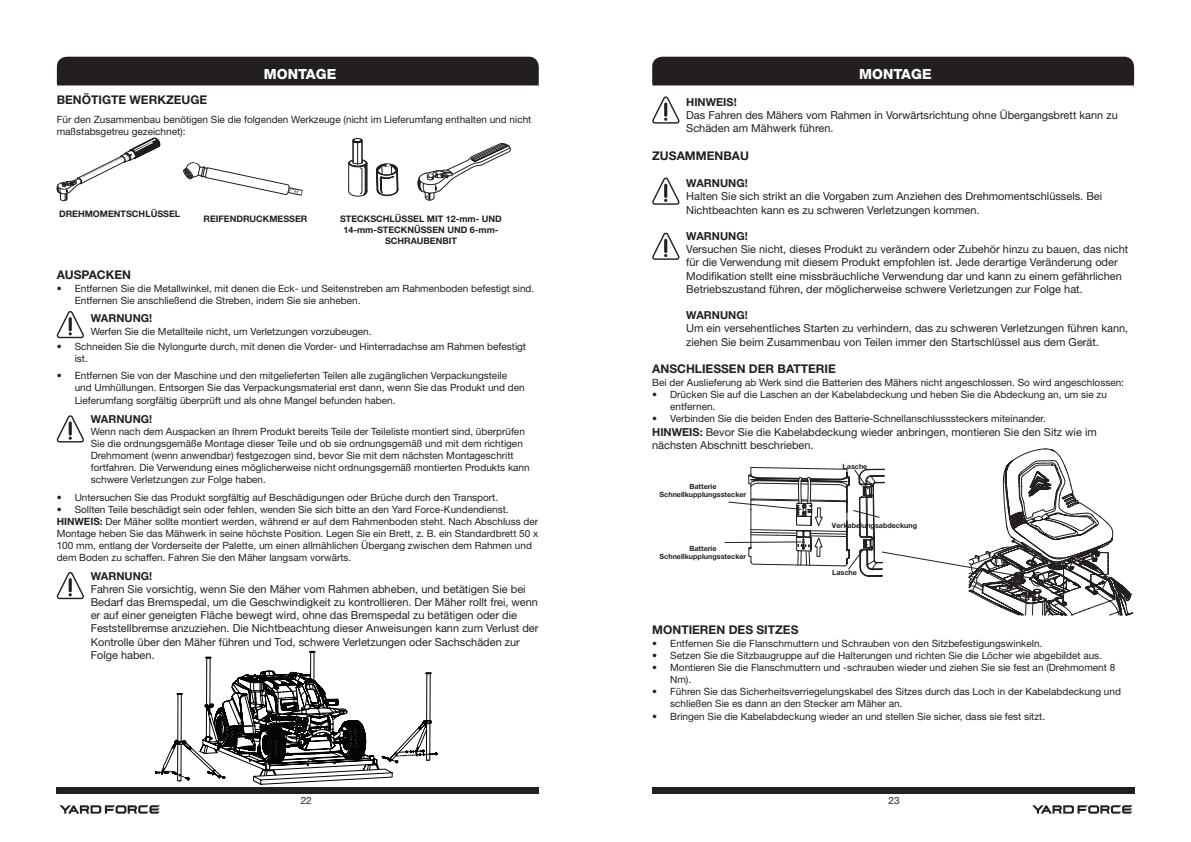
<style>
.page{position:relative;width:1191px;height:842px;background:#fff}
.page>*{position:absolute;margin:0;border:0;box-sizing:border-box;transform-origin:0 0}
.t1{font:800 14px "Helvetica Neue LT Pro";color:#fff}
.t2{font:700 12px "Helvetica Neue LT Std";color:#231f20}
.t3{font:11px/13.2px "Helvetica Neue LT Std";color:#231f20}
.t4{font:700 11px "Helvetica Neue LT Std";color:#231f20}
.t5{font:10px/12px "Helvetica Neue LT Std";color:#231f20}
.t6{font:700 9px/10.8px "Helvetica Neue LT Pro";color:#231f20;text-align:center}
.t7{font:700 7.2px "Helvetica Neue LT Pro";color:#231f20}
.s1{font-weight:700}
</style>
<div class="page">
<div style="left:57px;top:787px;width:482px;height:7px;background:#231f20"></div>
<svg style="left:60px;top:805px;width:100px;height:9px"></svg>
<div style="left:652px;top:787px;width:482px;height:7px;background:#231f20"></div>
<svg style="left:1032px;top:805px;width:100px;height:9px"></svg>
<svg style="left:57px;top:57px;width:482px;height:30px;background:#2e2a2b"></svg>
<svg style="left:56px;top:311px;width:28px;height:27px"></svg>
<svg style="left:56px;top:415px;width:28px;height:27px"></svg>
<svg style="left:56px;top:572px;width:28px;height:27px"></svg>
<svg style="left:155px;top:651px;width:282px;height:134px"></svg>
<svg style="left:183px;top:162px;width:120px;height:34px"></svg>
<div style="left:376px;top:163px;width:22px;height:13px;border:1px solid #201d1e;border-radius:50%"></div>
<svg style="left:375px;top:164px;width:24px;height:33px"></svg>
<svg style="left:348px;top:138px;width:20px;height:59px"></svg>
<svg style="left:417px;top:143px;width:94px;height:58px"></svg>
<svg style="left:652px;top:57px;width:482px;height:30px;background:#2e2a2b"></svg>
<svg style="left:652px;top:96px;width:27px;height:28px"></svg>
<svg style="left:652px;top:177px;width:27px;height:28px"></svg>
<svg style="left:652px;top:232px;width:27px;height:28px"></svg>
<svg style="left:724px;top:449px;width:409px;height:167px"></svg>
<svg style="left:56px;top:138px;width:104px;height:63px"></svg>
<p class="t1" style="left:264px;top:65px;width:74px">MONTAGE</p>
<p class="t2" style="left:57px;top:93px;width:152px">BENÖTIGTE WERKZEUGE</p>
<p class="t5" style="left:57px;top:113px;width:476px">Für den Zusammenbau benötigen Sie die folgenden Werkzeuge (nicht im Lieferumfang enthalten und nicht maßstabsgetreu gezeichnet):</p>
<p class="t6" style="left:59px;top:208px;width:123px">DREHMOMENTSCHLÜSSEL</p>
<p class="t6" style="left:203px;top:213px;width:105px">REIFENDRUCKMESSER</p>
<p class="t6" style="left:340px;top:213px;width:163px">STECKSCHLÜSSEL MIT 12-mm- UND<br>14-mm-STECKNÜSSEN UND 6-mm-<br>SCHRAUBENBIT</p>
<p class="t2" style="left:57px;top:267px;width:76px">AUSPACKEN</p>
<p class="t5" style="left:75px;top:282px;width:461px;text-indent:-18px">• Entfernen Sie die Metallwinkel, mit denen die Eck- und Seitenstreben am Rahmenboden befestigt sind.<br>Entfernen Sie anschließend die Streben, indem Sie sie anheben.</p>
<p class="t4" style="left:91px;top:312px;width:63px">WARNUNG!</p>
<p class="t5" style="left:91px;top:325px;width:282px">Werfen Sie die Metallteile nicht, um Verletzungen vorzubeugen.</p>
<p class="t5" style="left:75px;top:340px;width:453px;text-indent:-18px">• Schneiden Sie die Nylongurte durch, mit denen die Vorder- und Hinterradachse am Rahmen befestigt ist.</p>
<p class="t5" style="left:75px;top:369px;width:451px;text-indent:-18px">• Entfernen Sie von der Maschine und den mitgelieferten Teilen alle zugänglichen Verpackungsteile und Umhüllungen. Entsorgen Sie das Verpackungsmaterial erst dann, wenn Sie das Produkt und den<br>Lieferumfang sorgfältig überprüft und als ohne Mangel befunden haben.</p>
<p class="t4" style="left:91px;top:412px;width:63px">WARNUNG!</p>
<p class="t5" style="left:91px;top:426px;width:440px">Wenn nach dem Auspacken an Ihrem Produkt bereits Teile der Teileliste montiert sind, überprüfen Sie die ordnungsgemäße Montage dieser Teile und ob sie ordnungsgemäß und mit dem richtigen Drehmoment (wenn anwendbar) festgezogen sind, bevor Sie mit dem nächsten Montageschritt fortfahren. Die Verwendung eines möglicherweise nicht ordnungsgemäß montierten Produkts kann schwere Verletzungen zur Folge haben.</p>
<p class="t5" style="left:57px;top:491px;width:443px">• Untersuchen Sie das Produkt sorgfältig auf Beschädigungen oder Brüche durch den Transport.</p>
<p class="t5" style="left:57px;top:503px;width:453px">• Sollten Teile beschädigt sein oder fehlen, wenden Sie sich bitte an den Yard Force-Kundendienst.</p>
<p class="t5" style="left:57px;top:515px;width:483px"><span class="s1">HINWEIS:</span> Der Mäher sollte montiert werden, während er auf dem Rahmenboden steht. Nach Abschluss der Montage heben Sie das Mähwerk in seine höchste Position. Legen Sie ein Brett, z. B. ein Standardbrett 50 x 100 mm, entlang der Vorderseite der Palette, um einen allmählichen Übergang zwischen dem Rahmen und dem Boden zu schaffen. Fahren Sie den Mäher langsam vorwärts.</p>
<p class="t4" style="left:91px;top:569px;width:63px">WARNUNG!</p>
<p class="t3" style="left:91px;top:582px;width:449px">Fahren Sie vorsichtig, wenn Sie den Mäher vom Rahmen abheben, und betätigen Sie bei Bedarf das Bremspedal, um die Geschwindigkeit zu kontrollieren. Der Mäher rollt frei, wenn er auf einer geneigten Fläche bewegt wird, ohne das Bremspedal zu betätigen oder die Feststellbremse anzuziehen. Die Nichtbeachtung dieser Anweisungen kann zum Verlust der Kontrolle über den Mäher führen und Tod, schwere Verletzungen oder Sachschäden zur Folge haben.</p>
<p class="t1" style="left:859px;top:65px;width:74px">MONTAGE</p>
<p class="t4" style="left:686px;top:95px;width:52px">HINWEIS!</p>
<p class="t3" style="left:686px;top:108px;width:433px">Das Fahren des Mähers vom Rahmen in Vorwärtsrichtung ohne Übergangsbrett kann zu<br>Schäden am Mähwerk führen.</p>
<p class="t2" style="left:652px;top:149px;width:98px">ZUSAMMENBAU</p>
<p class="t4" style="left:686px;top:176px;width:63px">WARNUNG!</p>
<p class="t3" style="left:686px;top:190px;width:417px">Halten Sie sich strikt an die Vorgaben zum Anziehen des Drehmomentschlüssels. Bei<br>Nichtbeachten kann es zu schweren Verletzungen kommen.</p>
<p class="t4" style="left:686px;top:229px;width:63px">WARNUNG!</p>
<p class="t3" style="left:686px;top:242px;width:443px">Versuchen Sie nicht, dieses Produkt zu verändern oder Zubehör hinzu zu bauen, das nicht für die Verwendung mit diesem Produkt empfohlen ist. Jede derartige Veränderung oder Modifikation stellt eine missbräuchliche Verwendung dar und kann zu einem gefährlichen Betriebszustand führen, der möglicherweise schwere Verletzungen zur Folge hat.</p>
<p class="t4" style="left:686px;top:308px;width:63px">WARNUNG!</p>
<p class="t3" style="left:686px;top:322px;width:443px">Um ein versehentliches Starten zu verhindern, das zu schweren Verletzungen führen kann, ziehen Sie beim Zusammenbau von Teilen immer den Startschlüssel aus dem Gerät.</p>
<p class="t2" style="left:652px;top:361px;width:185px">ANSCHLIESSEN DER BATTERIE</p>
<p class="t5" style="left:652px;top:376px;width:473px">Bei der Auslieferung ab Werk sind die Batterien des Mähers nicht angeschlossen. So wird angeschlossen:</p>
<p class="t5" style="left:670px;top:388px;width:438px;text-indent:-18px">• Drücken Sie auf die Laschen an der Kabelabdeckung und heben Sie die Abdeckung an, um sie zu entfernen.</p>
<p class="t5" style="left:652px;top:412px;width:395px">• Verbinden Sie die beiden Enden des Batterie-Schnellanschlusssteckers miteinander.</p>
<p class="t3" style="left:652px;top:425px;width:446px"><span class="s1">HINWEIS:</span> Bevor Sie die Kabelabdeckung wieder anbringen, montieren Sie den Sitz wie im nächsten Abschnitt beschrieben.</p>
<p class="t7" style="left:689px;top:482px;width:29px">Batterie</p>
<p class="t7" style="left:659px;top:490px;width:88px">Schnellkupplungsstecker</p>
<p class="t7" style="left:689px;top:543px;width:29px">Batterie</p>
<p class="t7" style="left:659px;top:552px;width:88px">Schnellkupplungsstecker</p>
<p class="t7" style="left:842px;top:462px;width:26px">Lasche</p>
<p class="t7" style="left:832px;top:521px;width:87px">Verkabelungsabdeckung</p>
<p class="t7" style="left:832px;top:568px;width:26px">Lasche</p>
<p class="t2" style="left:652px;top:623px;width:148px">MONTIEREN DES SITZES</p>
<p class="t5" style="left:652px;top:637px;width:392px">• Entfernen Sie die Flanschmuttern und Schrauben von den Sitzbefestigungswinkeln.</p>
<p class="t5" style="left:652px;top:649px;width:451px">• Setzen Sie die Sitzbaugruppe auf die Halterungen und richten Sie die Löcher wie abgebildet aus.</p>
<p class="t5" style="left:670px;top:661px;width:446px;text-indent:-18px">• Montieren Sie die Flanschmuttern und -schrauben wieder und ziehen Sie sie fest an (Drehmoment 8<br>Nm).</p>
<p class="t5" style="left:670px;top:685px;width:452px;text-indent:-18px">• Führen Sie das Sicherheitsverriegelungskabel des Sitzes durch das Loch in der Kabelabdeckung und schließen Sie es dann an den Stecker am Mäher an.</p>
<p class="t5" style="left:652px;top:710px;width:394px">• Bringen Sie die Kabelabdeckung wieder an und stellen Sie sicher, dass sie fest sitzt.</p>
<p class="t5" style="left:301px;top:794px;width:13px">22</p>
<p class="t5" style="left:888px;top:794px;width:13px">23</p>
</div>
